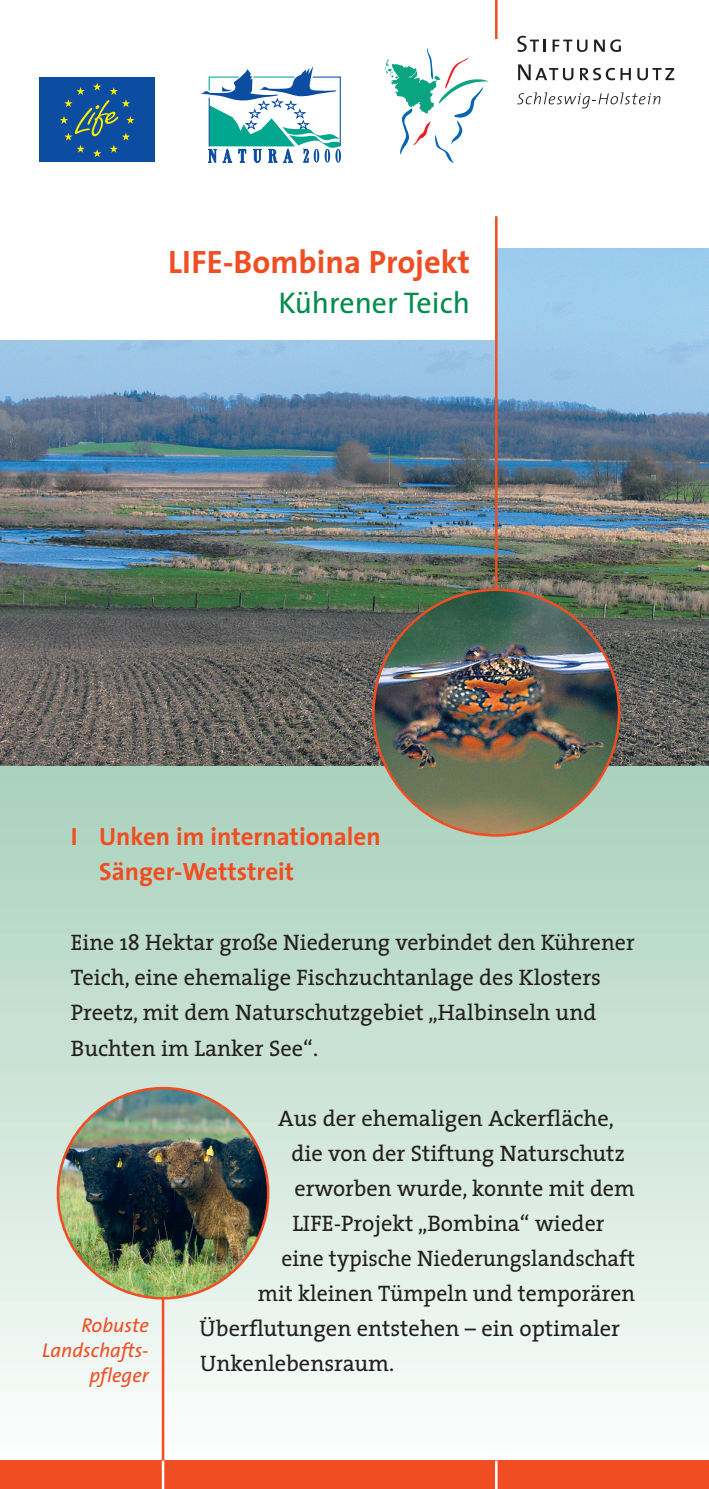
<style>
.page{position:relative;width:709px;height:1489px;background:#fff}
.page>*{position:absolute;margin:0;border:0;box-sizing:border-box;transform-origin:0 0}
.t1{font:700 32.5px "The Sans";color:#f04d22}
.t2{font:30px "The Sans";color:#008c4e}
.t3{font:700 25px/35px "The Sans";color:#f04d22}
.t4{font:22.5px/35px "The Serif";color:#231f20}
.t5{font:22.5px "The Serif";color:#231f20;scale:.96 1}
.t6{font:italic 20px/25px "The Sans";color:#f04d22;text-align:right}
</style>
<div class="page">
<div style="left:0;top:765px;width:709px;height:7px;background:#a8d1bd"></div>
<div style="left:0;top:771px;width:709px;height:10px;background:#aad2bd"></div>
<div style="left:0;top:780px;width:709px;height:10px;background:#abd3be"></div>
<div style="left:0;top:789px;width:709px;height:10px;background:#acd3bf"></div>
<div style="left:0;top:798px;width:709px;height:10px;background:#add3bf"></div>
<div style="left:0;top:807px;width:709px;height:10px;background:#aed4c1"></div>
<div style="left:0;top:816px;width:709px;height:10px;background:#afd5c1"></div>
<div style="left:0;top:825px;width:709px;height:10px;background:#b0d5c2"></div>
<div style="left:0;top:834px;width:709px;height:10px;background:#b1d5c2"></div>
<div style="left:0;top:843px;width:709px;height:10px;background:#b1d6c3"></div>
<div style="left:0;top:852px;width:709px;height:10px;background:#b3d7c4"></div>
<div style="left:0;top:861px;width:709px;height:10px;background:#b4d7c5"></div>
<div style="left:0;top:870px;width:709px;height:10px;background:#b5d8c6"></div>
<div style="left:0;top:879px;width:709px;height:10px;background:#b7d8c6"></div>
<div style="left:0;top:888px;width:709px;height:10px;background:#b8d9c8"></div>
<div style="left:0;top:897px;width:709px;height:10px;background:#b8d9c9"></div>
<div style="left:0;top:906px;width:709px;height:10px;background:#b9dac9"></div>
<div style="left:0;top:915px;width:709px;height:10px;background:#badac9"></div>
<div style="left:0;top:924px;width:709px;height:10px;background:#bbdbca"></div>
<div style="left:0;top:933px;width:709px;height:10px;background:#bddccb"></div>
<div style="left:0;top:942px;width:709px;height:10px;background:#bedccc"></div>
<div style="left:0;top:951px;width:709px;height:10px;background:#bedccd"></div>
<div style="left:0;top:960px;width:709px;height:10px;background:#bfddce"></div>
<div style="left:0;top:969px;width:709px;height:10px;background:#c0ddce"></div>
<div style="left:0;top:978px;width:709px;height:10px;background:#c3decf"></div>
<div style="left:0;top:987px;width:709px;height:10px;background:#c4dfcf"></div>
<div style="left:0;top:996px;width:709px;height:10px;background:#c5dfcf"></div>
<div style="left:0;top:1004px;width:709px;height:10px;background:#c6e0d0"></div>
<div style="left:0;top:1013px;width:709px;height:10px;background:#c7e0d1"></div>
<div style="left:0;top:1022px;width:709px;height:10px;background:#c8e1d2"></div>
<div style="left:0;top:1031px;width:709px;height:10px;background:#c7e1d3"></div>
<div style="left:0;top:1040px;width:709px;height:10px;background:#c8e1d4"></div>
<div style="left:0;top:1049px;width:709px;height:10px;background:#c9e2d5"></div>
<div style="left:0;top:1058px;width:709px;height:10px;background:#cae2d5"></div>
<div style="left:0;top:1067px;width:709px;height:10px;background:#cbe3d5"></div>
<div style="left:0;top:1076px;width:709px;height:10px;background:#cde4d8"></div>
<div style="left:0;top:1085px;width:709px;height:10px;background:#cee4d8"></div>
<div style="left:0;top:1094px;width:709px;height:10px;background:#cfe5d8"></div>
<div style="left:0;top:1103px;width:709px;height:10px;background:#d0e5d9"></div>
<div style="left:0;top:1112px;width:709px;height:10px;background:#d1e6da"></div>
<div style="left:0;top:1121px;width:709px;height:10px;background:#d3e7db"></div>
<div style="left:0;top:1130px;width:709px;height:10px;background:#d4e7dc"></div>
<div style="left:0;top:1139px;width:709px;height:10px;background:#d5e8dd"></div>
<div style="left:0;top:1148px;width:709px;height:10px;background:#d6e8de"></div>
<div style="left:0;top:1157px;width:709px;height:10px;background:#d7e9de"></div>
<div style="left:0;top:1166px;width:709px;height:10px;background:#d8eadf"></div>
<div style="left:0;top:1175px;width:709px;height:10px;background:#d9eae0"></div>
<div style="left:0;top:1184px;width:709px;height:10px;background:#daebe1"></div>
<div style="left:0;top:1193px;width:709px;height:10px;background:#dbece2"></div>
<div style="left:0;top:1202px;width:709px;height:10px;background:#dcece3"></div>
<div style="left:0;top:1211px;width:709px;height:10px;background:#deede5"></div>
<div style="left:0;top:1220px;width:709px;height:10px;background:#dfeee6"></div>
<div style="left:0;top:1229px;width:709px;height:10px;background:#e0eee7"></div>
<div style="left:0;top:1238px;width:709px;height:10px;background:#e1efe7"></div>
<div style="left:0;top:1247px;width:709px;height:10px;background:#e2efe8"></div>
<div style="left:0;top:1256px;width:709px;height:10px;background:#e3f1e9"></div>
<div style="left:0;top:1265px;width:709px;height:10px;background:#e4f1ea"></div>
<div style="left:0;top:1274px;width:709px;height:10px;background:#e5f2eb"></div>
<div style="left:0;top:1282px;width:709px;height:10px;background:#e6f2ec"></div>
<div style="left:0;top:1291px;width:709px;height:10px;background:#e7f3ed"></div>
<div style="left:0;top:1300px;width:709px;height:10px;background:#ebf4ee"></div>
<div style="left:0;top:1309px;width:709px;height:10px;background:#ecf4ef"></div>
<div style="left:0;top:1318px;width:709px;height:10px;background:#ebf5ef"></div>
<div style="left:0;top:1327px;width:709px;height:10px;background:#ecf5f1"></div>
<div style="left:0;top:1336px;width:709px;height:10px;background:#edf6f1"></div>
<div style="left:0;top:1345px;width:709px;height:10px;background:#eff7f3"></div>
<div style="left:0;top:1354px;width:709px;height:10px;background:#f0f8f4"></div>
<div style="left:0;top:1363px;width:709px;height:10px;background:#f1f8f5"></div>
<div style="left:0;top:1372px;width:709px;height:10px;background:#f3f9f5"></div>
<div style="left:0;top:1381px;width:709px;height:10px;background:#f4f9f6"></div>
<div style="left:0;top:1390px;width:709px;height:10px;background:#f6faf8"></div>
<div style="left:0;top:1399px;width:709px;height:10px;background:#f7fbf9"></div>
<div style="left:0;top:1408px;width:709px;height:10px;background:#f8fbf9"></div>
<div style="left:0;top:1417px;width:709px;height:10px;background:#f9fcfa"></div>
<div style="left:0;top:1426px;width:709px;height:10px;background:#fafcfb"></div>
<div style="left:0;top:1435px;width:709px;height:10px;background:#fbfdfc"></div>
<svg style="left:385px;top:48px;width:103px;height:115px"></svg>
<svg style="left:517px;top:36px;width:29px;height:16px"></svg>
<svg style="left:552px;top:40px;width:35px;height:12px"></svg>
<svg style="left:594px;top:39px;width:27px;height:13px"></svg>
<svg style="left:518px;top:64px;width:55px;height:16px"></svg>
<svg style="left:580px;top:68px;width:51px;height:12px"></svg>
<svg style="left:637px;top:68px;width:37px;height:12px"></svg>
<svg style="left:517px;top:92px;width:143px;height:16px"></svg>
<img style="left:0;top:248px;width:709px;height:517px">
<div style="left:0;top:248px;width:496px;height:92px;background:#fff"></div>
<hr style="left:495px;top:0;width:2px;height:39px;background:#f04d22">
<hr style="left:495px;top:216px;width:2px;height:392px;background:#f04d22">
<hr style="left:162px;top:1291px;width:2px;height:175px;background:#f04d22">
<div style="left:0;top:1460px;width:709px;height:28px;background:#f04d22"></div>
<svg style="left:200px;top:66px;width:141px;height:97px"></svg>
<div style="left:40px;top:77px;width:115px;height:85px;background:#0d4da1"></div>
<svg style="left:60px;top:83px;width:74px;height:74px"></svg>
<img style="left:57px;top:1086px;width:212px;height:213px">
<img style="left:372px;top:588px;width:248px;height:248px">
<hr style="left:495px;top:1460px;width:2px;height:28px;background:#fff">
<hr style="left:162px;top:1460px;width:2px;height:28px;background:#fff">
<h1 class="t1" style="left:168px;top:249px;width:303px">LIFE-Bombina Projekt</h1>
<h2 class="t2" style="left:278px;top:291px;width:193px">Kührener Teich</h2>
<p class="t3" style="left:99px;top:821px;width:283px;text-indent:-28px">I Unken im internationalen<br>Sänger-Wettstreit</p>
<p class="t4" style="left:71px;top:928px;width:565px">Eine 18 Hektar große Niederung verbindet den Kührener Teich, eine ehemalige Fischzuchtanlage des Klosters Preetz, mit dem Naturschutzgebiet „Halbinseln und Buchten im Lanker See“.</p>
<p class="t6" style="left:42px;top:1314px;width:108px">Robuste<br>Landschafts&shy;pfleger</p>
<p class="t4" style="left:278px;top:1103px;width:337px">Aus der ehemaligen Ackerfläche,</p>
<p class="t4" style="left:291px;top:1138px;width:335px">die von der Stiftung Naturschutz</p>
<p class="t4" style="left:294px;top:1173px;width:342px">erworben wurde, konnte mit dem</p>
<p class="t4" style="left:292px;top:1208px;width:314px">LIFE-Projekt „Bombina“ wieder</p>
<p class="t5" style="left:281px;top:1250px;width:370px">eine typische Niederungslandschaft</p>
<p class="t4" style="left:258px;top:1278px;width:379px">mit kleinen Tümpeln und temporären</p>
<p class="t4" style="left:199px;top:1313px;width:422px">Überflutungen entstehen – ein optimaler</p>
<p class="t4" style="left:200px;top:1348px;width:195px">Unkenlebensraum.</p>
</div>
